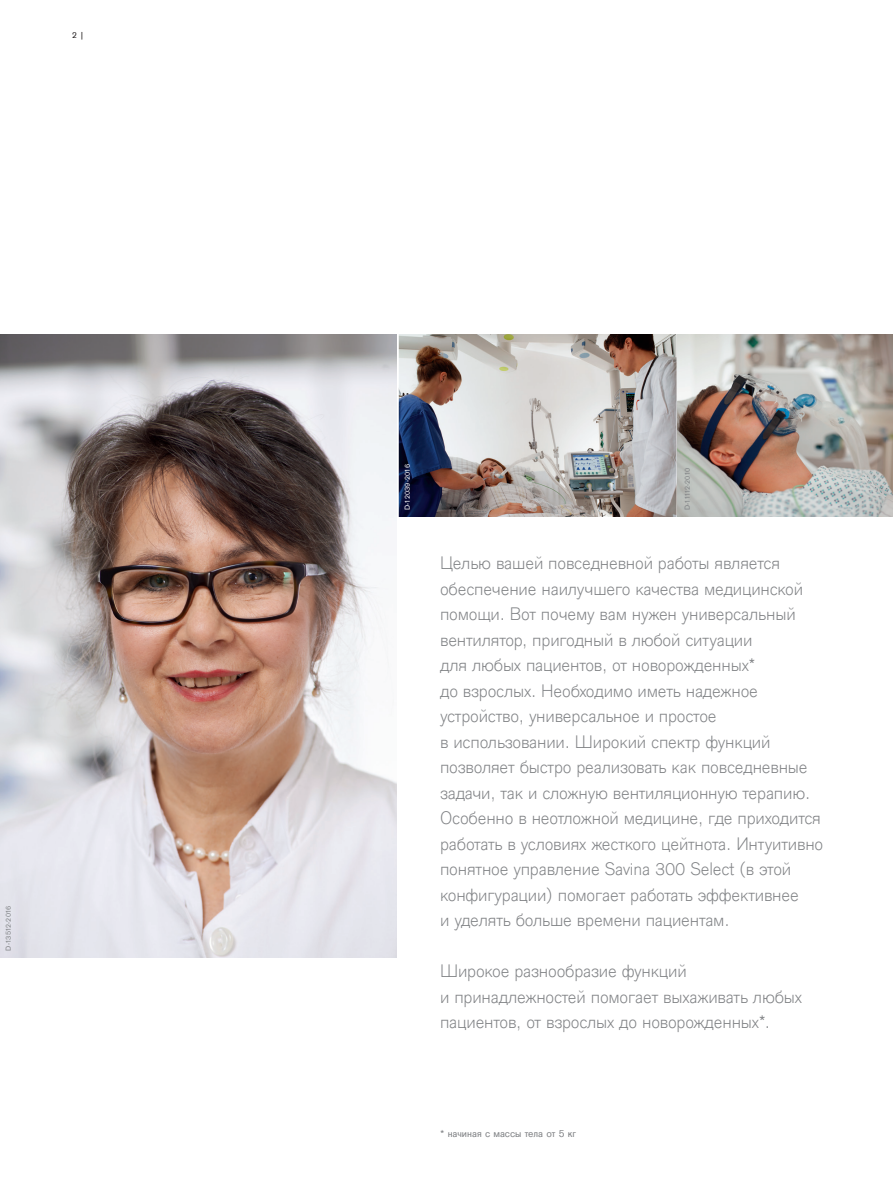
<style>
.page{position:relative;width:893px;height:1191px;background:#fff}
.page>*{position:absolute;margin:0;border:0;box-sizing:border-box;transform-origin:0 0}
.Einleitungstext_grau{font:300 18.75px/25.5px "Draeger Sans Global";letter-spacing:-.01em;color:#808285}
.Fußnote{font:10.5px "Draeger Sans Global";color:#808285}
.Pagination{font:9px "Draeger Sans Global";color:#231f20}
.Image_number_60_blac{font:7.5px "Draeger Sans Global";letter-spacing:.025em;color:#808285}
.Image_number_60_blac-2{font:7.5px "Draeger Sans Global";letter-spacing:.025em;color:#fff}
</style>
<div class="page">
<img style="left:399px;top:335px;width:278px;height:182px">
<img style="left:678px;top:335px;width:215px;height:182px">
<img style="left:0;top:335px;width:396px;height:622px">
<p class="Pagination" style="left:72px;top:30px;width:14px">2 |</p>
<p class="Image_number_60_blac" style="left:4px;top:950px;width:46px;rotate:-90deg">D-13512-2016</p>
<p class="Image_number_60_blac-2" style="left:403px;top:510px;width:48px;rotate:-90deg">D-12039-2016</p>
<p class="Image_number_60_blac" style="left:683px;top:510px;width:44px;rotate:-90deg">D-11112-2010</p>
<p class="Einleitungstext_grau" style="left:440px;top:550px;width:385px">Целью вашей повседневной работы является обеспечение наилучшего качества медицинской помощи. Вот почему вам нужен универсальный вентилятор, пригодный в любой ситуации<br>для любых пациентов, от новорожденных*<br>до взрослых. Необходимо иметь надежное устройство, универсальное и простое<br>в использовании. Широкий спектр функций позволяет быстро реализовать как повседневные задачи, так и сложную вентиляционную терапию.<br>Особенно в неотложной медицине, где приходится работать в условиях жесткого цейтнота. Интуитивно понятное управление Savina 300 Select (в этой конфигурации) помогает работать эффективнее<br>и уделять больше времени пациентам.</p>
<p class="Einleitungstext_grau" style="left:440px;top:958px;width:363px">Широкое разнообразие функций<br>и принадлежностей помогает выхаживать любых пациентов, от взрослых до новорожденных*.</p>
<p class="Fußnote" style="left:440px;top:1127px;width:137px">* начиная с массы тела от 5 кг</p>
</div>
